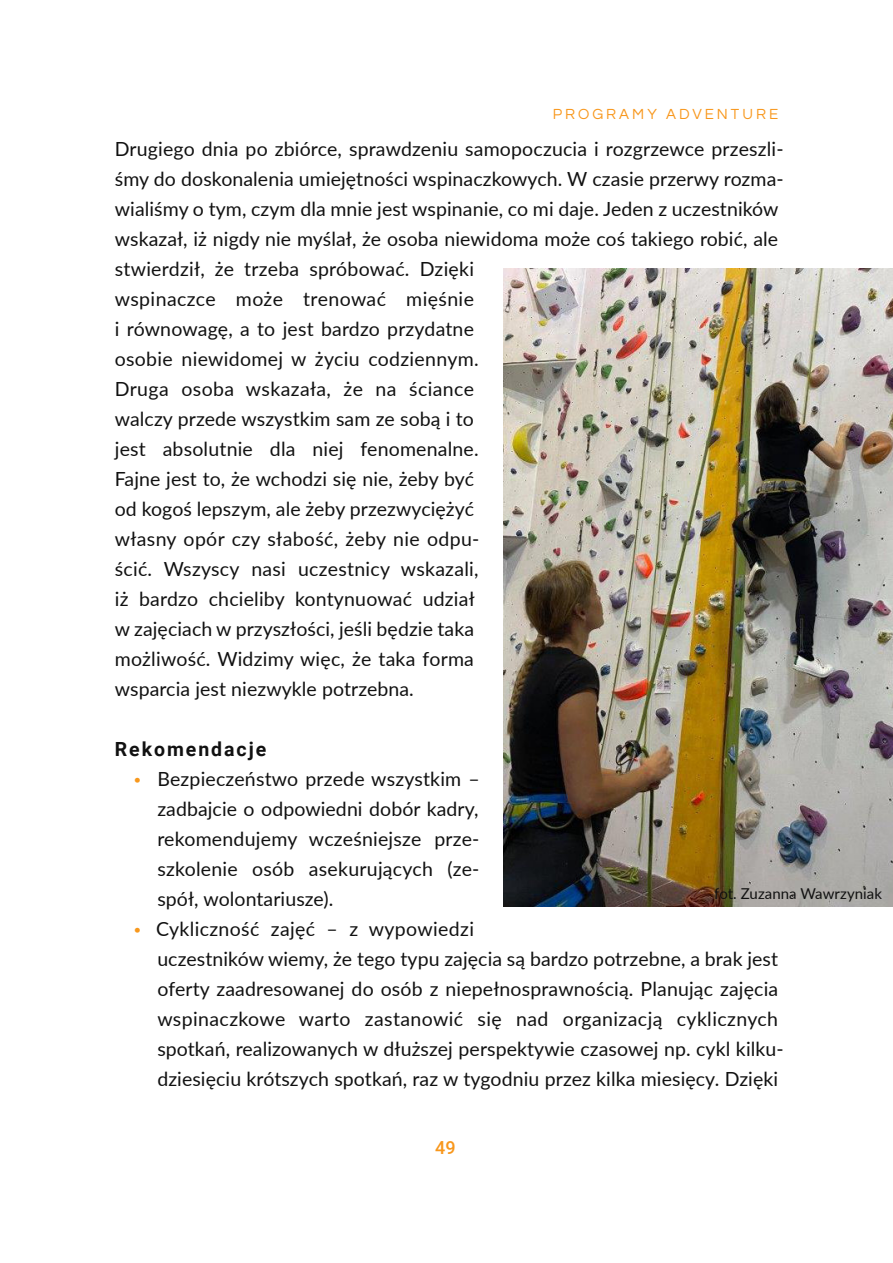
<style>
.page{position:relative;width:893px;height:1263px;background:#fff}
.page>*{position:absolute;margin:0;border:0;box-sizing:border-box;transform-origin:0 0}
.t1{font:19.5px/30px "Lato";letter-spacing:.005em;color:#111}
.t2{font:700 19.5px "Roboto";letter-spacing:.1em;color:#111}
.t3{font:500 18px "Roboto";color:#f8971c}
.t4{font:15px "Lato";letter-spacing:.005em;color:#111}
.t5{font:15px "Questrial";letter-spacing:.2em;color:#f8971c}
.s1{font-weight:100;color:#f8981c}
</style>
<div class="page">
<img style="left:504px;top:269px;width:389px;height:637px">
<p class="t5" style="left:553px;top:106px;width:227px">PROGRAMY ADVENTURE</p>
<p class="t1" style="left:115px;top:135px;width:670px">Drugiego dnia po zbiórce, sprawdzeniu samopoczucia i rozgrzewce przeszli&shy;śmy do doskonalenia umiejętności wspinaczkowych. W czasie przerwy rozma&shy;wialiśmy o tym, czym dla mnie jest wspinanie, co mi daje. Jeden z uczestników wskazał, iż nigdy nie myślał, że osoba niewidoma może coś takiego robić, ale stwierdził, że trzeba spróbować. Dzięki<br>wspinaczce może trenować mięśnie<br>i równowagę, a to jest bardzo przydatne<br>osobie niewidomej w życiu codziennym.<br>Druga osoba wskazała, że na ściance<br>walczy przede wszystkim sam ze sobą i to<br>jest absolutnie dla niej fenomenalne.<br>Fajne jest to, że wchodzi się nie, żeby być<br>od kogoś lepszym, ale żeby przezwyciężyć<br>własny opór czy słabość, żeby nie odpu-<br>ścić. Wszyscy nasi uczestnicy wskazali,<br>iż bardzo chcieliby kontynuować udział<br>w zajęciach w przyszłości, jeśli będzie taka<br>możliwość. Widzimy więc, że taka forma<br>wsparcia jest niezwykle potrzebna.</p>
<p class="t2" style="left:115px;top:742px;width:153px">Rekomendacje</p>
<p class="t1" style="left:157px;top:765px;width:324px;text-align:justify;text-indent:-26px"><span class="s1">•</span> Bezpieczeństwo przede wszystkim – zadbajcie o odpowiedni dobór kadry, rekomendujemy wcześniejsze prze&shy;szkolenie osób asekurujących (ze&shy;spół, wolontariusze).</p>
<p class="t1" style="left:157px;top:915px;width:628px;text-indent:-26px"><span class="s1">•</span> Cykliczność zajęć – z wypowiedzi<br>uczestników wiemy, że tego typu zajęcia są bardzo potrzebne, a brak jest oferty zaadresowanej do osób z niepełnosprawnością. Planując zajęcia wspinaczkowe warto zastanowić się nad organizacją cyklicznych spotkań, realizowanych w dłuższej perspektywie czasowej np. cykl kilku&shy;dziesięciu krótszych spotkań, raz w tygodniu przez kilka miesięcy. Dzięki</p>
<p class="t4" style="left:714px;top:887px;width:169px">fot. Zuzanna Wawrzyniak</p>
<p class="t3" style="left:435px;top:1140px;width:22px">49</p>
</div>
